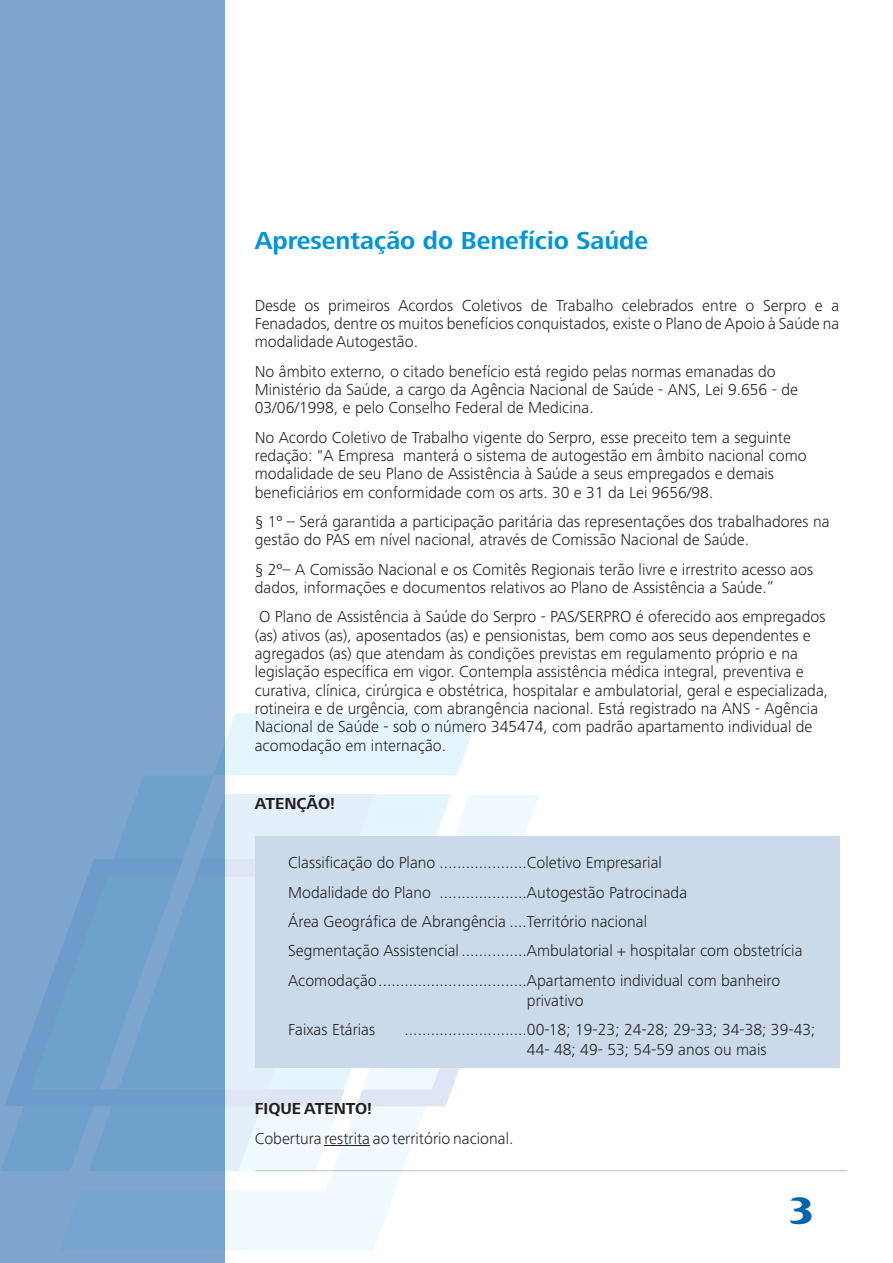
<style>
.page{position:relative;width:893px;height:1263px;background:#fff}
.page>*{position:absolute;margin:0;border:0;box-sizing:border-box;transform-origin:0 0}
.t1{font:700 39px "Bremen BT";color:#0065ab}
.t2{font:700 25.5px "Frutiger Next LT";color:#0095da}
.t3{font:300 16.5px/18.3px "Frutiger Next LT";color:#231f20}
.t4{font:700 16.5px "Frutiger Next LT";color:#231f20}
</style>
<div class="page">
<svg style="left:224px;top:795px;width:315px;height:455px"></svg>
<svg style="left:224px;top:713px;width:255px;height:123px;background:#e5f4fc"></svg>
<svg style="left:224px;top:775px;width:252px;height:415px"></svg>
<hr style="left:256px;top:1170px;width:591px;height:1px;background:#bcbec0">
<div style="left:255px;top:836px;width:584px;height:231px;background:#cbdaeb"></div>
<hr style="left:324px;top:1145px;width:46px;height:1px;background:#231f20">
<div style="left:0;top:0;width:224px;height:1263px;background:#7ea5ce"></div>
<svg style="left:1px;top:1106px;width:62px;height:65px;fill:#6fa1cd"></svg>
<svg style="left:63px;top:775px;width:161px;height:396px;fill:#6fa1cd"></svg>
<svg style="left:5px;top:859px;width:530px;height:247px"></svg>
<h2 class="t2" style="left:255px;top:229px;width:395px">Apresentação do Benefício Saúde</h2>
<p class="t3" style="left:255px;top:297px;width:586px;text-align:justify">Desde os primeiros Acordos Coletivos de Trabalho celebrados entre o Serpro e a Fenadados, dentre os muitos benefícios conquistados, existe o Plano de Apoio à Saúde na modalidade Autogestão.</p>
<p class="t3" style="left:255px;top:363px;width:545px">No âmbito externo, o citado benefício está regido pelas normas emanadas do<br>Ministério da Saúde, a cargo da Agência Nacional de Saúde - ANS, Lei 9.656 - de<br>03/06/1998, e pelo Conselho Federal de Medicina.</p>
<p class="t3" style="left:255px;top:429px;width:554px">No Acordo Coletivo de Trabalho vigente do Serpro, esse preceito tem a seguinte redação: "A Empresa manterá o sistema de autogestão em âmbito nacional como modalidade de seu Plano de Assistência à Saúde a seus empregados e demais beneficiários em conformidade com os arts. 30 e 31 da Lei 9656/98.</p>
<p class="t3" style="left:255px;top:513px;width:576px">§ 1º – Será garantida a participação paritária das representações dos trabalhadores na gestão do PAS em nível nacional, através de Comissão Nacional de Saúde.</p>
<p class="t3" style="left:255px;top:561px;width:560px">§ 2º– A Comissão Nacional e os Comitês Regionais terão livre e irrestrito acesso aos dados, informações e documentos relativos ao Plano de Assistência a Saúde.”</p>
<p class="t3" style="left:255px;top:609px;width:575px">O Plano de Assistência à Saúde do Serpro - PAS/SERPRO é oferecido aos empregados (as) ativos (as), aposentados (as) e pensionistas, bem como aos seus dependentes e agregados (as) que atendam às condições previstas em regulamento próprio e na legislação específica em vigor. Contempla assistência médica integral, preventiva e curativa, clínica, cirúrgica e obstétrica, hospitalar e ambulatorial, geral e especializada, rotineira e de urgência, com abrangência nacional. Está registrado na ANS - Agência Nacional de Saúde - sob o número 345474, com padrão apartamento individual de acomodação em internação.</p>
<p class="t4" style="left:255px;top:797px;width:82px">ATENÇÃO!</p>
<p class="t3" style="left:288px;top:849px;width:516px;line-height:29.4px">Classificação do Plano ....................Coletivo Empresarial<br>Modalidade do Plano ....................Autogestão Patrocinada<br>Área Geográfica de Abrangência ....Território nacional<br>Segmentação Assistencial ...............Ambulatorial + hospitalar com obstetrícia Acomodação..................................Apartamento individual com banheiro</p>
<p class="t3" style="left:527px;top:992px;width:58px">privativo</p>
<p class="t3" style="left:288px;top:1021px;width:89px">Faixas Etárias</p>
<p class="t3" style="left:527px;top:1021px;width:290px;line-height:20.1px;text-indent:-122px">............................00-18; 19-23; 24-28; 29-33; 34-38; 39-43;<br>44- 48; 49- 53; 54-59 anos ou mais</p>
<p class="t4" style="left:255px;top:1101px;width:119px">FIQUE ATENTO!</p>
<p class="t3" style="left:255px;top:1130px;width:260px">Cobertura restrita ao território nacional.</p>
<h1 class="t1" style="left:790px;top:1194px;width:24px">3</h1>
</div>
